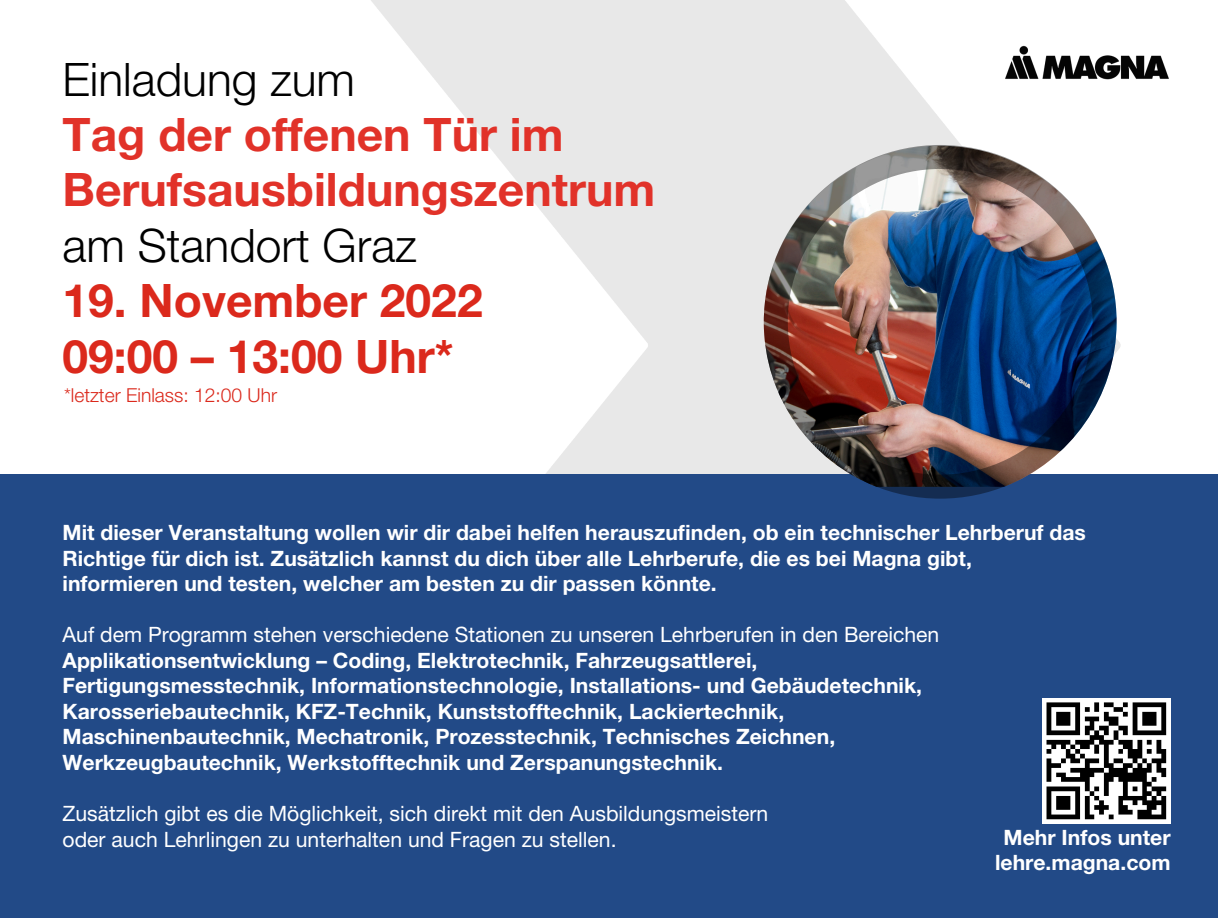
<style>
.page{position:relative;width:1218px;height:918px;background:#fff}
.page>*{position:absolute;margin:0;border:0;box-sizing:border-box;transform-origin:0 0}
.t1{font:700 46.2px "Helvetica Neue LT Pro";color:#e13229}
.t2{font:700 46.2px "Helvetica Neue LT Pro";color:#db291c}
.t3{font:300 46.2px "Helvetica Neue LT Pro";color:#000}
.t4{font:700 21.15px/25.5px "Helvetica Neue LT Pro";color:#fff}
.t5{font:21.15px "Helvetica Neue LT Pro";color:#fff}
.t6{font:300 19.2px "Helvetica Neue LT Pro";color:#db291c}
</style>
<div class="page">
<img style="left:371px;top:0;width:748px;height:474px">
<img style="left:1003px;top:44px;width:166px;height:37px">
<div style="left:0;top:474px;width:1217px;height:443px;background:#224a87"></div>
<img style="left:763px;top:146px;width:353px;height:340px">
<div style="left:763px;top:145px;width:353px;height:353px;border:24px solid #000;border-radius:50%"></div>
<img style="left:1042px;top:698px;width:128px;height:125px">
<p class="t3" style="left:63px;top:51px;width:294px">Einladung zum</p>
<p class="t1" style="left:63px;top:106px;width:502px">Tag der offenen Tür im</p>
<p class="t1" style="left:63px;top:161px;width:594px">Berufsausbildungszentrum</p>
<p class="t3" style="left:63px;top:217px;width:355px">am Standort Graz</p>
<p class="t2" style="left:63px;top:272px;width:421px">19. November 2022</p>
<p class="t2" style="left:63px;top:327px;width:392px">09:00 – 13:00 Uhr*</p>
<p class="t6" style="left:64px;top:383px;width:215px">*letzter Einlass: 12:00 Uhr</p>
<p class="t4" style="left:63px;top:519px;width:1024px">Mit dieser Veranstaltung wollen wir dir dabei helfen herauszufinden, ob ein technischer Lehrberuf das<br>Richtige für dich ist. Zusätzlich kannst du dich über alle Lehrberufe, die es bei Magna gibt,</p>
<p class="t4" style="left:63px;top:570px;width:655px">informieren und testen, welcher am besten zu dir passen könnte.</p>
<p class="t5" style="left:63px;top:622px;width:878px">Auf dem Programm stehen verschiedene Stationen zu unseren Lehrberufen in den Bereichen</p>
<p class="t4" style="left:63px;top:646px;width:696px">Applikationsentwicklung – Coding, Elektrotechnik, Fahrzeugsattlerei,</p>
<p class="t4" style="left:63px;top:672px;width:860px">Fertigungsmesstechnik, Informationstechnologie, Installations- und Gebäudetechnik,</p>
<p class="t4" style="left:63px;top:697px;width:723px">Karosseriebautechnik, KFZ-Technik, Kunststofftechnik, Lackiertechnik,</p>
<p class="t4" style="left:63px;top:723px;width:774px">Maschinenbautechnik, Mechatronik, Prozesstechnik, Technisches Zeichnen,</p>
<p class="t4" style="left:63px;top:748px;width:662px">Werkzeugbautechnik, Werkstofftechnik und Zerspanungstechnik.</p>
<p class="t5" style="left:63px;top:800px;width:707px">Zusätzlich gibt es die Möglichkeit, sich direkt mit den Ausbildungsmeistern</p>
<p class="t5" style="left:63px;top:826px;width:555px">oder auch Lehrlingen zu unterhalten und Fragen zu stellen.</p>
<p class="t4" style="left:1003px;top:823px;width:168px">Mehr Infos unter</p>
<p class="t4" style="left:994px;top:848px;width:177px">lehre.magna.com</p>
</div>
